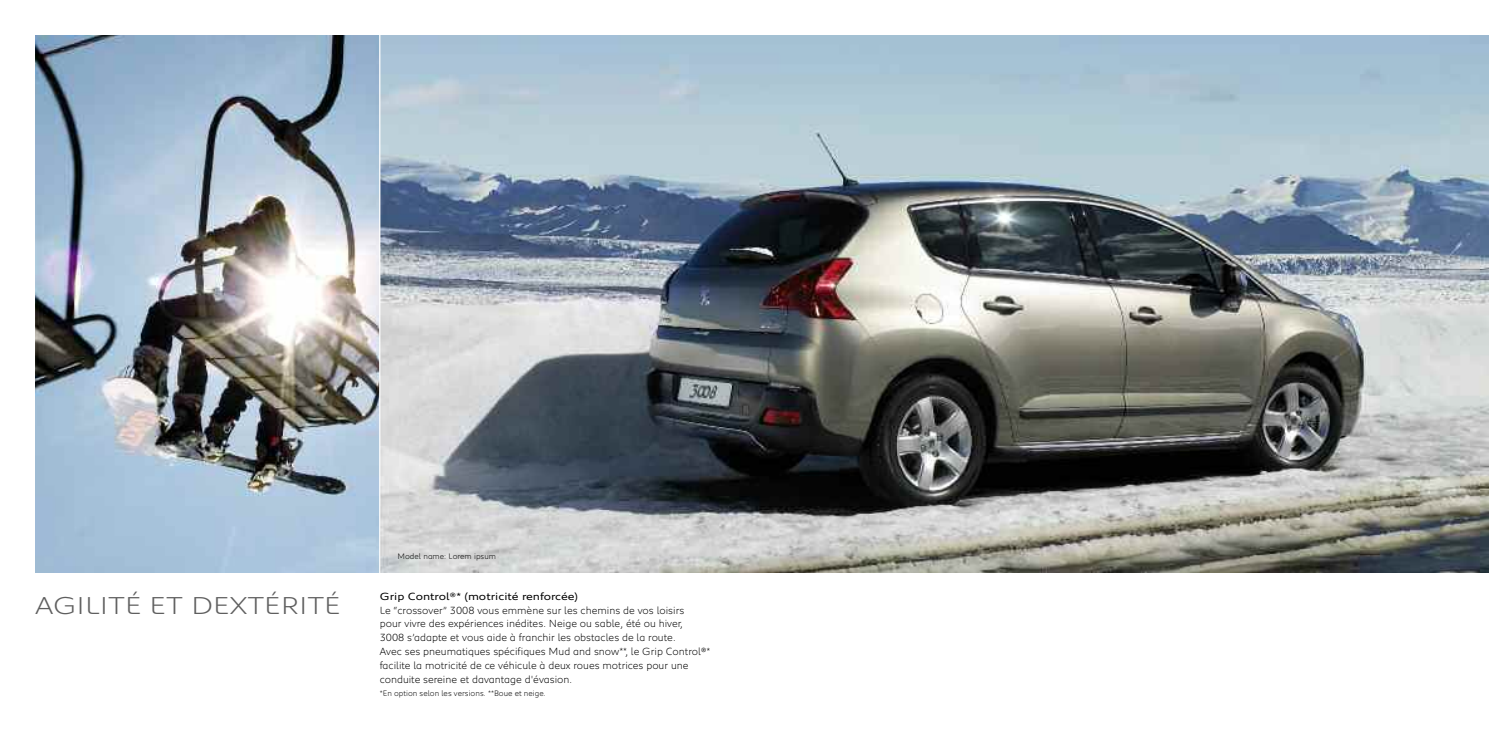
<style>
.page{position:relative;width:1489px;height:745px;background:#fff}
.page>*{position:absolute;margin:0;border:0;box-sizing:border-box;transform-origin:0 0}
.t1{font:300 25px "Peugeot Expanded";color:#5f5f5f}
.t2{font:300 10.62px/13.8px "Peugeot";color:#000}
.t3{font:10.62px "Peugeot Expanded";color:#000}
.t4{font:300 8.12px "Peugeot";color:#000}
</style>
<div class="page">
<img style="left:35px;top:35px;width:1453px;height:537px">
<hr style="left:379px;top:22px;width:1px;height:556px;background:#fff">
<h1 class="t1" style="left:35px;top:596px;width:307px">AGILITÉ ET DEXTÉRITÉ</h1>
<p class="t4" style="left:397px;top:552px;width:100px">Model name: Lorem ipsum</p>
<p class="t3" style="left:380px;top:592px;width:200px">Grip Control®* (motricité renforcée)</p>
<p class="t2" style="left:380px;top:603px;width:332px">Le “crossover” 3008 vous emmène sur les chemins de vos loisirs<br>pour vivre des expériences inédites. Neige ou sable, été ou hiver,<br>3008 s’adapte et vous aide à franchir les obstacles de la route.<br>Avec ses pneumatiques spécifiques Mud and snow**, le Grip Control®* facilite la motricité de ce véhicule à deux roues motrices pour une conduite sereine et davantage d'évasion.</p>
<p class="t4" style="left:380px;top:690px;width:168px">*En option selon les versions. **Boue et neige.</p>
</div>
